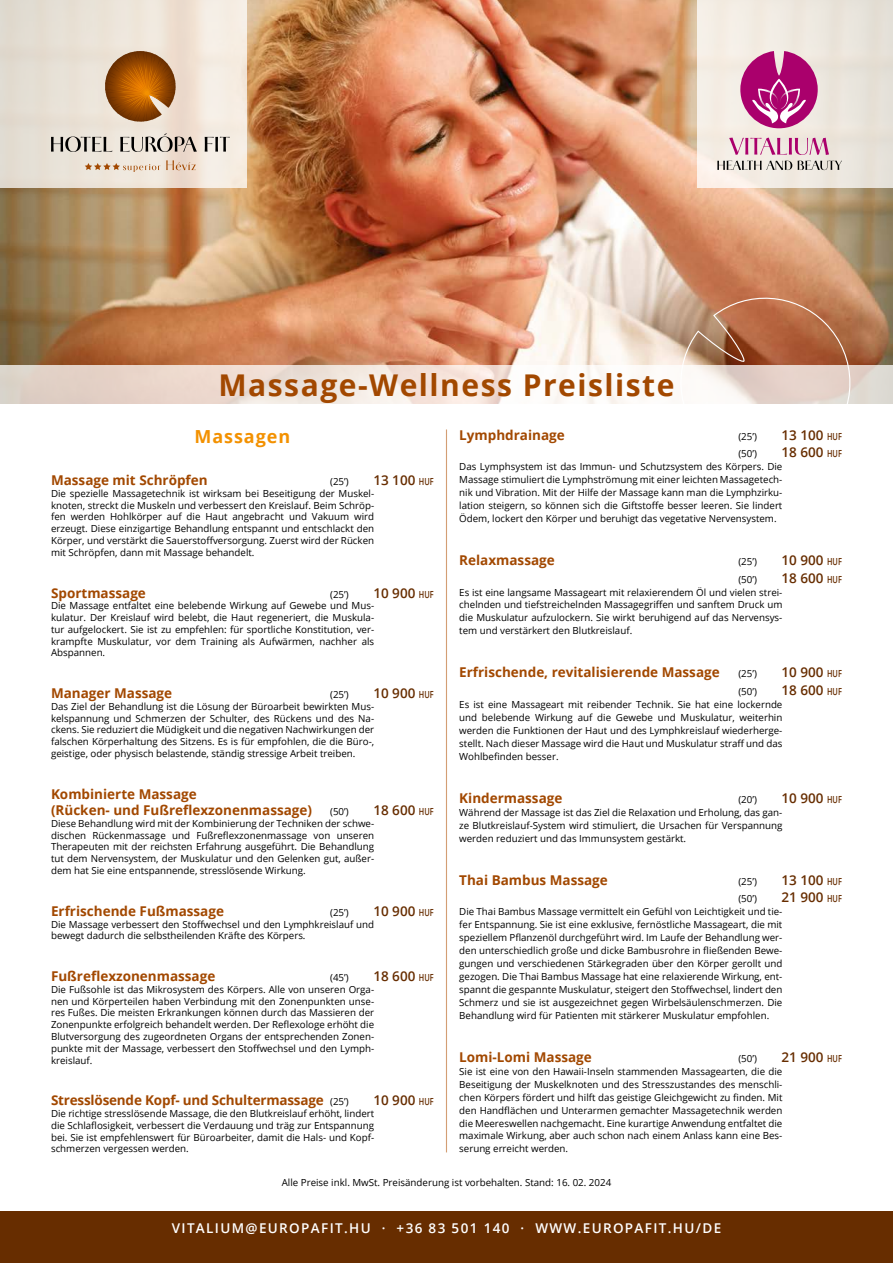
<style>
.page{position:relative;width:893px;height:1263px;background:#fff}
.page>*{position:absolute;margin:0;border:0;box-sizing:border-box;transform-origin:0 0}
.Cím{font:700 30px "Open Sans";letter-spacing:.05em;color:#a24800}
.Alcím{font:700 18px "Open Sans";letter-spacing:.05em;color:#f39100}
.Kezelés{font:700 13.5px/16.2px "Open Sans";color:#a24800}
.Kezelés-2{font:600 13.5px "Open Sans";color:#672d00}
.t1{font:600 13.5px "Open Sans";letter-spacing:.1em;color:#fff}
.Részletek_ár_beütés{font:9.75px/11.7px "Open Sans";color:#000;text-align:justify}
.Kezelés-3{font:9.75px "Open Sans";color:#000}
.s1{font-size:9.75px}
.s2{font-weight:400;font-size:9.75px;color:#000}
</style>
<div class="page">
<div style="left:0;top:1212px;width:893px;height:51px;background:#672d00"></div>
<img style="left:0;top:0;width:893px;height:366px">
<svg style="left:673px;top:290px;width:185px;height:76px;background:#b57755"></svg>
<svg style="left:0;top:366px;width:893px;height:38px"></svg>
<hr style="left:446px;top:429px;width:1px;height:723px;background:#d39e74">
<svg style="left:0;top:0;width:247px;height:187px;background:#ebe2d7"></svg>
<div style="left:697px;top:0;width:196px;height:187px;background:#eee8df"></div>
<svg style="left:717px;top:161px;width:125px;height:9px"></svg>
<svg style="left:729px;top:138px;width:100px;height:17px"></svg>
<svg style="left:740px;top:51px;width:78px;height:77px"></svg>
<svg style="left:85px;top:160px;width:111px;height:12px"></svg>
<svg style="left:51px;top:133px;width:179px;height:19px;background:#b9b2a9"></svg>
<svg style="left:102px;top:51px;width:77px;height:74px;background:#b57d47"></svg>
<p class="Cím" style="left:218px;top:364px;width:458px">Massage-Wellness Preisliste</p>
<p class="Alcím" style="left:195px;top:424px;width:97px">Massagen</p>
<p class="Kezelés" style="left:51px;top:472px;width:158px">Massage mit Schröpfen</p>
<p class="Kezelés-3" style="left:330px;top:475px;width:20px">(25’)</p>
<p class="Kezelés-2" style="left:373px;top:471px;width:62px">13 100 <span class="s1">HUF</span></p>
<p class="Részletek_ár_beütés" style="left:51px;top:487px;width:325px">Die spezielle Massagetechnik ist wirksam bei Beseitigung der Muskel&shy;knoten, streckt die Muskeln und verbessert den Kreislauf. Beim Schröp&shy;fen werden Hohlkörper auf die Haut angebracht und Vakuum wird erzeugt. Diese einzigartige Behandlung entspannt und entschlackt den Körper, und verstärkt die Sauerstoffversorgung. Zuerst wird der Rücken mit Schröpfen, dann mit Massage behandelt.</p>
<p class="Kezelés" style="left:51px;top:584px;width:96px">Sportmassage</p>
<p class="Kezelés-3" style="left:330px;top:587px;width:20px">(25’)</p>
<p class="Kezelés-2" style="left:373px;top:583px;width:62px">10 900 <span class="s1">HUF</span></p>
<p class="Részletek_ár_beütés" style="left:51px;top:600px;width:325px">Die Massage entfaltet eine belebende Wirkung auf Gewebe und Mus&shy;kulatur. Der Kreislauf wird belebt, die Haut regeneriert, die Muskula&shy;tur aufgelockert. Sie ist zu empfehlen: für sportliche Konstitution, ver&shy;krampfte Muskulatur, vor dem Training als Aufwärmen, nachher als Abspannen.</p>
<p class="Kezelés" style="left:51px;top:685px;width:123px">Manager Massage</p>
<p class="Kezelés-3" style="left:330px;top:688px;width:20px">(25’)</p>
<p class="Kezelés-2" style="left:373px;top:684px;width:62px">10 900 <span class="s1">HUF</span></p>
<p class="Részletek_ár_beütés" style="left:51px;top:700px;width:325px">Das Ziel der Behandlung ist die Lösung der Büroarbeit bewirkten Mus&shy;kelspannung und Schmerzen der Schulter, des Rückens und des Na&shy;ckens. Sie reduziert die Müdigkeit und die negativen Nachwirkungen der falschen Körperhaltung des Sitzens. Es is für empfohlen, die die Büro-, geistige, oder physisch belastende, ständig stressige Arbeit treiben.</p>
<p class="Kezelés" style="left:51px;top:785px;width:263px">Kombinierte Massage<br>(Rücken- und Fußreflexzonenmassage)</p>
<p class="Kezelés" style="left:459px;top:426px;width:107px">Lymphdrainage</p>
<p class="Kezelés-3" style="left:738px;top:430px;width:20px">(25’)</p>
<p class="Kezelés-2" style="left:782px;top:426px;width:62px">13 100 <span class="s1">HUF</span></p>
<p class="Kezelés-3" style="left:738px;top:447px;width:20px">(50’)</p>
<p class="Kezelés-2" style="left:782px;top:443px;width:62px">18 600 <span class="s1">HUF</span></p>
<p class="Részletek_ár_beütés" style="left:459px;top:460px;width:325px;line-height:12.9px">Das Lymphsystem ist das Immun- und Schutzsystem des Körpers. Die Massage stimuliert die Lymphströmung mit einer leichten Massagetech&shy;nik und Vibration. Mit der Hilfe der Massage kann man die Lymphzirku&shy;lation steigern, so können sich die Giftstoffe besser leeren. Sie lindert Ödem, lockert den Körper und beruhigt das vegetative Nervensystem.</p>
<p class="Kezelés" style="left:459px;top:552px;width:97px">Relaxmassage</p>
<p class="Kezelés-3" style="left:738px;top:555px;width:20px">(25’)</p>
<p class="Kezelés-2" style="left:782px;top:551px;width:62px">10 900 <span class="s1">HUF</span></p>
<p class="Kezelés-3" style="left:738px;top:572px;width:20px">(50’)</p>
<p class="Kezelés-2" style="left:782px;top:568px;width:62px">18 600 <span class="s1">HUF</span></p>
<p class="Részletek_ár_beütés" style="left:459px;top:585px;width:325px;line-height:12.9px">Es ist eine langsame Massageart mit relaxierendem Öl und vielen strei&shy;chelnden und tiefstreichelnden Massagegriffen und sanftem Druck um die Muskulatur aufzulockern. Sie wirkt beruhigend auf das Nervensys&shy;tem und verstärkert den Blutkreislauf.</p>
<p class="Kezelés" style="left:459px;top:664px;width:262px">Erfrischende, revitalisierende Massage</p>
<p class="Kezelés-3" style="left:738px;top:667px;width:20px">(25’)</p>
<p class="Kezelés-2" style="left:782px;top:663px;width:62px">10 900 <span class="s1">HUF</span></p>
<p class="Kezelés-3" style="left:738px;top:685px;width:20px">(50’)</p>
<p class="Kezelés-2" style="left:782px;top:681px;width:62px">18 600 <span class="s1">HUF</span></p>
<p class="Részletek_ár_beütés" style="left:459px;top:698px;width:325px;line-height:12.9px">Es ist eine Massageart mit reibender Technik. Sie hat eine lockernde und belebende Wirkung auf die Gewebe und Muskulatur, weiterhin werden die Funktionen der Haut und des Lymphkreislauf wiederherge&shy;stellt. Nach dieser Massage wird die Haut und Muskulatur straff und das Wohlbefinden besser.</p>
<p class="Kezelés" style="left:459px;top:789px;width:105px">Kindermassage</p>
<p class="Kezelés-3" style="left:738px;top:792px;width:20px">(20’)</p>
<p class="Kezelés-2" style="left:782px;top:788px;width:62px">10 900 <span class="s1">HUF</span></p>
<p class="Részletek_ár_beütés" style="left:459px;top:805px;width:325px;line-height:12.9px">Während der Massage ist das Ziel die Relaxation und Erholung, das gan&shy;ze Blutkreislauf-System wird stimuliert, die Ursachen für Verspannung werden reduziert und das Immunsystem gestärkt.</p>
<p class="Kezelés" style="left:459px;top:871px;width:150px">Thai Bambus Massage</p>
<p class="Kezelés-3" style="left:738px;top:874px;width:20px">(25’)</p>
<p class="Kezelés-2" style="left:782px;top:870px;width:62px">13 100 <span class="s1">HUF</span></p>
<p class="Kezelés-3" style="left:738px;top:892px;width:20px">(50’)</p>
<p class="Kezelés-2" style="left:782px;top:888px;width:62px">21 900 <span class="s1">HUF</span></p>
<p class="Részletek_ár_beütés" style="left:459px;top:905px;width:325px;line-height:12.9px">Die Thai Bambus Massage vermittelt ein Gefühl von Leichtigkeit und tie&shy;fer Entspannung. Sie ist eine exklusive, fernöstliche Massageart, die mit speziellem Pflanzenöl durchgeführt wird. Im Laufe der Behandlung wer&shy;den unterschiedlich große und dicke Bambusrohre in fließenden Bewe&shy;gungen und verschiedenen Stärkegraden über den Körper gerollt und gezogen. Die Thai Bambus Massage hat eine relaxierende Wirkung, ent&shy;spannt die gespannte Muskulatur, steigert den Stoffwechsel, lindert den Schmerz und sie ist ausgezeichnet gegen Wirbelsäulenschmerzen. Die Behandlung wird für Patienten mit stärkerer Muskulatur empfohlen.</p>
<p class="Kezelés" style="left:459px;top:1048px;width:134px">Lomi-Lomi Massage</p>
<p class="Kezelés-3" style="left:738px;top:1051px;width:20px">(50’)</p>
<p class="Kezelés-2" style="left:782px;top:1047px;width:62px">21 900 <span class="s1">HUF</span></p>
<p class="Részletek_ár_beütés" style="left:459px;top:1064px;width:325px;line-height:12.9px">Sie ist eine von den Hawaii-Inseln stammenden Massagearten, die die Beseitigung der Muskelknoten und des Stresszustandes des menschli&shy;chen Körpers fördert und hilft das geistige Gleichgewicht zu finden. Mit den Handflächen und Unterarmen gemachter Massagetechnik werden die Meereswellen nachgemacht. Eine kurartige Anwendung entfaltet die maximale Wirkung, aber auch schon nach einem Anlass kann eine Bes&shy;serung erreicht werden.</p>
<p class="Kezelés-3" style="left:330px;top:805px;width:20px">(50’)</p>
<p class="Kezelés-2" style="left:373px;top:801px;width:62px">18 600 <span class="s1">HUF</span></p>
<p class="Részletek_ár_beütés" style="left:51px;top:817px;width:325px">Diese Behandlung wird mit der Kombinierung der Techniken der schwe&shy;dischen Rückenmassage und Fußreflexzonenmassage von unseren Therapeuten mit der reichsten Erfahrung ausgeführt. Die Behandlung tut dem Nervensystem, der Muskulatur und den Gelenken gut, außer&shy;dem hat Sie eine entspannende, stresslösende Wirkung.</p>
<p class="Kezelés" style="left:51px;top:902px;width:175px">Erfrischende Fußmassage</p>
<p class="Kezelés-3" style="left:330px;top:905px;width:20px">(25’)</p>
<p class="Kezelés-2" style="left:373px;top:901px;width:62px">10 900 <span class="s1">HUF</span></p>
<p class="Részletek_ár_beütés" style="left:51px;top:918px;width:325px">Die Massage verbessert den Stoffwechsel und den Lymphkreislauf und bewegt dadurch die selbstheilenden Kräfte des Körpers.</p>
<p class="Kezelés" style="left:51px;top:968px;width:166px">Fußreflexzonenmassage</p>
<p class="Kezelés-3" style="left:330px;top:971px;width:20px">(45’)</p>
<p class="Kezelés-2" style="left:373px;top:967px;width:62px">18 600 <span class="s1">HUF</span></p>
<p class="Részletek_ár_beütés" style="left:51px;top:983px;width:325px">Die Fußsohle ist das Mikrosystem des Körpers. Alle von unseren Orga&shy;nen und Körperteilen haben Verbindung mit den Zonenpunkten unse&shy;res Fußes. Die meisten Erkrankungen können durch das Massieren der Zonenpunkte erfolgreich behandelt werden. Der Reflexologe erhöht die Blutversorgung des zugeordneten Organs der entsprechenden Zonen&shy;punkte mit der Massage, verbessert den Stoffwechsel und den Lymph&shy;kreislauf.</p>
<p class="Kezelés" style="left:51px;top:1092px;width:299px">Stresslösende Kopf- und Schultermassage <span class="s2">(25’)</span></p>
<p class="Kezelés-2" style="left:373px;top:1091px;width:62px">10 900 <span class="s1">HUF</span></p>
<p class="Részletek_ár_beütés" style="left:51px;top:1107px;width:325px">Die richtige stresslösende Massage, die den Blutkreislauf erhöht, lindert die Schlaflosigkeit, verbessert die Verdauung und träg zur Entspannung bei. Sie ist empfehlenswert für Büroarbeiter, damit die Hals- und Kopf&shy;schmerzen vergessen werden.</p>
<p class="Részletek_ár_beütés" style="left:282px;top:1177px;width:331px">Alle Preise inkl. MwSt. Preisänderung ist vorbehalten. Stand: 16. 02. 2024</p>
<h3 class="t1" style="left:172px;top:1219px;width:551px">VITALIUM@EUROPAFIT.HU · +36 83 501 140 · WWW.EUROPAFIT.HU/DE</h3>
</div>
